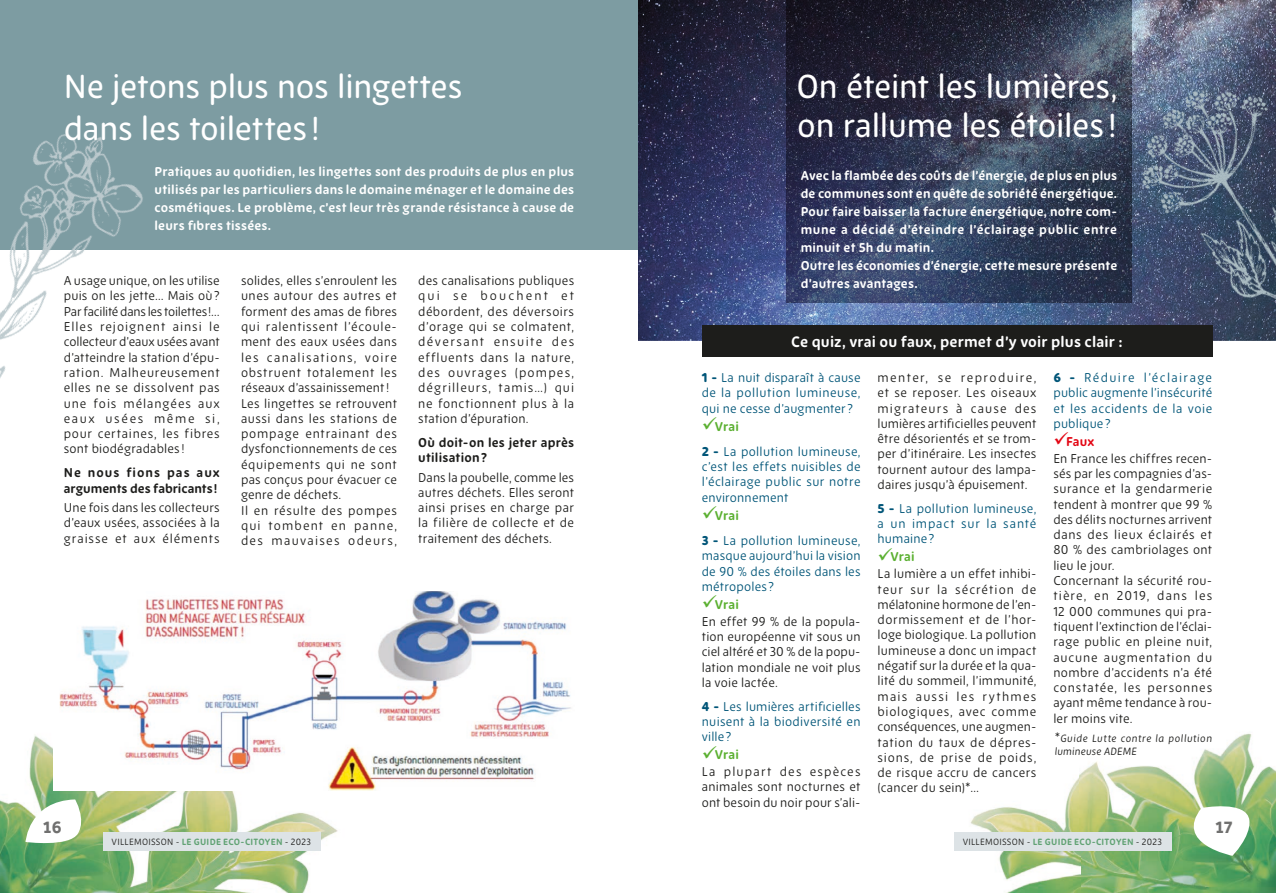
<style>
.page{position:relative;width:1276px;height:893px;background:#fff}
.page>*{position:absolute;margin:0;border:0;box-sizing:border-box;transform-origin:0 0}
.t1{font:500 33px/42px "New Zen";letter-spacing:-.01em;color:#fff}
.t2{font:700 18px "Effra";color:#70706f}
.t3{font:700 15px "New Zen";letter-spacing:.01em;color:#fff}
.t4{font:12.75px/15.3px "New Zen";letter-spacing:.025em;color:#1d1d1b;text-align:justify}
.t5{font:700 12.75px/18px "New Zen";letter-spacing:.015em;color:#fff;text-align:justify}
.t6{font:12.75px/15.3px "New Zen";letter-spacing:.02em;color:#005578;text-align:justify}
.t7{font:700 12.75px/15.3px "New Zen";letter-spacing:.015em;color:#1d1d1b}
.t8{font:12.75px/16.8px "New Zen";letter-spacing:.095em;color:#1d1d1b}
.t9{font:italic 10.5px/12.6px "New Zen";letter-spacing:.045em;color:#1d1d1b}
.t10{font:9px "New Zen";letter-spacing:.03em;color:#1d1d1b}
.s1{font-weight:800}
.s2{color:#5bb031}
.s3{font-weight:700;color:#5bb031}
.s4{color:#e30614}
.s5{font-weight:700;color:#e30614}
.s6{font-style:normal;font-size:12.75px}
.s7{font-weight:700;color:#60a273}
</style>
<div class="page">
<img style="left:954px;top:733px;width:322px;height:160px">
<img style="left:0;top:735px;width:373px;height:158px">
<div style="left:103px;top:832px;width:218px;height:18px;background:#dde3e6"></div>
<div style="left:954px;top:832px;width:217px;height:18px;background:#dde3e6"></div>
<svg style="left:26px;top:799px;width:60px;height:49px"></svg>
<svg style="left:1172px;top:799px;width:78px;height:57px"></svg>
<div style="left:0;top:0;width:638px;height:249px;background:#7d9ca2"></div>
<img style="left:0;top:134px;width:188px;height:244px">
<img style="left:53px;top:591px;width:518px;height:199px">
<img style="left:638px;top:0;width:638px;height:341px">
<img style="left:787px;top:0;width:344px;height:303px">
<img style="left:1097px;top:40px;width:179px;height:317px">
<div style="left:702px;top:325px;width:510px;height:31px;background:#1d1d1b"></div>
<h1 class="t1" style="left:64px;top:65px;width:400px">Ne jetons plus nos lingettes dans les toilettes !</h1>
<p class="t5" style="left:154px;top:162px;width:421px">Pratiques au quotidien, les lingettes sont des produits de plus en plus utilisés par les particuliers dans le domaine ménager et le domaine des cosmétiques. Le problème, c’est leur très grande résistance à cause de leurs fibres tissées.</p>
<p class="t4" style="left:64px;top:273px;width:157px">A usage unique, on les utilise puis on les jette… Mais où ?<br>Par facilité dans les toilettes !… Elles rejoignent ainsi le collecteur d’eaux usées avant d’atteindre la station d’épu&shy;ration. Malheureusement elles ne se dissolvent pas une fois mélangées aux eaux usées même si, pour certaines, les fibres sont biodégradables !</p>
<p class="t7" style="left:64px;top:465px;width:157px">Ne nous fions pas aux arguments des fabricants !</p>
<p class="t4" style="left:64px;top:500px;width:157px">Une fois dans les collecteurs d’eaux usées, associées à la graisse et aux éléments</p>
<p class="t4" style="left:241px;top:273px;width:157px;text-align:left">solides, elles s’enroulent les unes autour des autres et forment des amas de fibres qui ralentissent l’écoule&shy;ment des eaux usées dans les canalisations, voire obstruent totalement les réseaux d’assainissement !<br>Les lingettes se retrouvent aussi dans les stations de pompage entrainant des dysfonctionnements de ces équipements qui ne sont pas conçus pour évacuer ce genre de déchets.<br>Il en résulte des pompes qui tombent en panne, des mauvaises odeurs,</p>
<p class="t4" style="left:418px;top:273px;width:157px">des canalisations publiques qui se bouchent et débordent, des déversoirs d’orage qui se colmatent, déversant ensuite des effluents dans la nature, des ouvrages (pompes, dégrilleurs, tamis…) qui ne fonctionnent plus à la station d’épuration.</p>
<p class="t7" style="left:418px;top:435px;width:157px">Où doit-on les jeter après utilisation ?</p>
<p class="t4" style="left:418px;top:469px;width:157px">Dans la poubelle, comme les autres déchets. Elles seront ainsi prises en charge par la filière de collecte et de traitement des déchets.</p>
<h1 class="t1" style="left:796px;top:67px;width:323px;line-height:39.6px">On éteint les lumières, on rallume les étoiles !</h1>
<p class="t5" style="left:800px;top:167px;width:318px;text-align:left">Avec la flambée des coûts de l’énergie, de plus en plus de communes sont en quête de sobriété énergétique.<br>Pour faire baisser la facture énergétique, notre com&shy;mune a décidé d’éteindre l’éclairage public entre minuit et 5h du matin.<br>Outre les économies d’énergie, cette mesure présente d’autres avantages.</p>
<p class="t3" style="left:791px;top:333px;width:333px">Ce quiz, vrai ou faux, permet d’y voir plus clair :</p>
<p class="t6" style="left:702px;top:370px;width:160px"><span class="s1">1 -</span> La nuit disparaît à cause de la pollution lumineuse, qui ne cesse d’augmenter ?</p>
<p class="t6" style="left:702px;top:413px;width:160px;line-height:25.3px"><span class="s2">✓</span><span class="s3">Vrai<br></span><span class="s1">2 -</span> La pollution lumineuse,</p>
<p class="t6" style="left:702px;top:459px;width:160px">c’est les effets nuisibles de l’éclairage public sur notre environnement</p>
<p class="t6" style="left:702px;top:503px;width:160px;line-height:25.3px"><span class="s2">✓</span><span class="s3">Vrai<br></span><span class="s1">3 -</span> La pollution lumineuse,</p>
<p class="t6" style="left:702px;top:548px;width:160px">masque aujourd’hui la vision de 90 % des étoiles dans les métropoles ?</p>
<p class="t4" style="left:702px;top:596px;width:160px;line-height:16.8px"><span class="s2">✓</span><span class="s3">Vrai<br></span>En effet 99 % de la popula-</p>
<p class="t4" style="left:702px;top:629px;width:160px">tion européenne vit sous un ciel altéré et 30 % de la popu&shy;lation mondiale ne voit plus la voie lactée.</p>
<p class="t6" style="left:702px;top:699px;width:160px"><span class="s1">4 -</span> Les lumières artificielles nuisent à la biodiversité en ville ?</p>
<p class="t8" style="left:702px;top:747px;width:160px"><span class="s2">✓</span><span class="s3">Vrai<br></span>La plupart des espèces</p>
<p class="t4" style="left:702px;top:779px;width:160px">animales sont nocturnes et ont besoin du noir pour s’ali-</p>
<p class="t4" style="left:877px;top:370px;width:160px">menter, se reproduire, et se reposer. Les oiseaux migrateurs à cause des lumières artificielles peuvent être désorientés et se trom&shy;per d’itinéraire. Les insectes tournent autour des lampa&shy;daires jusqu’à épuisement.</p>
<p class="t6" style="left:877px;top:501px;width:160px"><span class="s1">5 -</span> La pollution lumineuse, a un impact sur la santé humaine ?</p>
<p class="t4" style="left:877px;top:549px;width:160px;line-height:16.8px"><span class="s2">✓</span><span class="s3">Vrai<br></span>La lumière a un effet inhibi-</p>
<p class="t4" style="left:877px;top:581px;width:160px">teur sur la sécrétion de mélatonine hormone de l’en&shy;dormissement et de l’hor&shy;loge biologique. La pollution lumineuse a donc un impact négatif sur la durée et la qua&shy;lité du sommeil, l’immunité, mais aussi les rythmes biologiques, avec comme conséquences, une augmen&shy;tation du taux de dépres&shy;sions, de prise de poids, de risque accru de cancers (cancer du sein)*…</p>
<p class="t6" style="left:1053px;top:370px;width:160px"><span class="s1">6 -</span> Réduire l’éclairage public augmente l’insécurité et les accidents de la voie publique ?</p>
<p class="t4" style="left:1053px;top:433px;width:160px;line-height:16.8px"><span class="s4">✓</span><span class="s5">Faux<br></span>En France les chiffres recen-</p>
<p class="t4" style="left:1053px;top:466px;width:160px;text-align:left">sés par les compagnies d’as&shy;surance et la gendarmerie tendent à montrer que 99 % des délits nocturnes arrivent dans des lieux éclairés et<br>80 % des cambriolages ont lieu le jour.<br>Concernant la sécurité rou&shy;tière, en 2019, dans les<br>12 000 communes qui pra&shy;tiquent l’extinction de l’éclai&shy;rage public en pleine nuit, aucune augmentation du nombre d’accidents n’a été constatée, les personnes ayant même tendance à rou&shy;ler moins vite.</p>
<p class="t9" style="left:1054px;top:732px;width:159px"><span class="s6">*</span>Guide Lutte contre la pollution lumineuse ADEME</p>
<h2 class="t2" style="left:43px;top:816px;width:21px">16</h2>
<h2 class="t2" style="left:1214px;top:816px;width:20px">17</h2>
<p class="t10" style="left:112px;top:836px;width:201px">VILLEMOISSON - <span class="s7">LE GUIDE ECO-CITOYEN</span> - 2023</p>
<p class="t10" style="left:962px;top:836px;width:201px">VILLEMOISSON - <span class="s7">LE GUIDE ECO-CITOYEN</span> - 2023</p>
</div>
